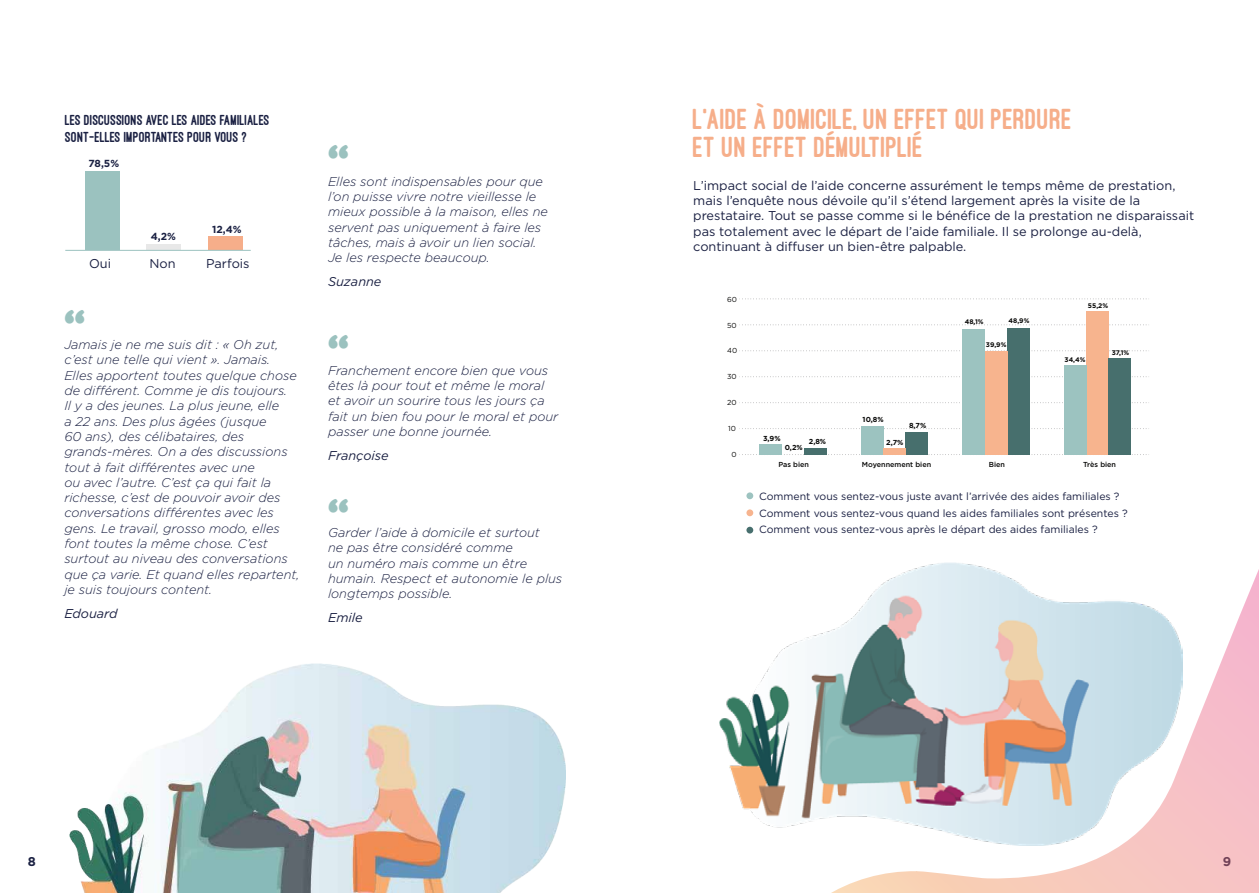
<style>
.page{position:relative;width:1259px;height:893px;background:#fff}
.page>*{position:absolute;margin:0;border:0;box-sizing:border-box;transform-origin:0 0}
.t1{font:42.3px "Heavitas";color:#9bc2bf}
.t2{font:800 30px/28.5px "Ostrich Sans";color:#f6ae8a}
.t3{font:800 15px/16.5px "Ostrich Sans";color:#1a2042}
.t4{font:italic 300 12.75px/15.3px "Gotham";color:#1a2042}
.t5{font:12.75px/15.3px "Gotham";color:#1a2042}
.t6{font:italic 12.75px "Gotham";color:#1a2042}
.t7{font:700 12.75px "Gotham Rounded";color:#1a2042}
.t8{font:10.5px/16.5px "Gotham";color:#1a2042}
.t9{font:700 10.2px "Gotham";color:#1a2042}
.t10{font:500 7.2px "Gotham";color:#090908}
.t11{font:700 7.2px "Gotham";color:#090908}
.t12{font:7.2px "Gotham";color:#090908}
.t13{font:700 6.75px "Gotham";color:#090908}
</style>
<div class="page">
<div style="left:86px;top:171px;width:34px;height:79px;background:#9bc2bf"></div>
<div style="left:147px;top:244px;width:34px;height:6px;background:#e8e8e8"></div>
<div style="left:209px;top:237px;width:34px;height:13px;background:#f6ae8a"></div>
<hr style="left:65px;top:250px;width:186px;height:1px;background:#9bc2bf">
<img style="left:69px;top:663px;width:497px;height:230px">
<svg style="left:742px;top:299px;width:405px;height:1px"></svg>
<svg style="left:742px;top:325px;width:405px;height:1px"></svg>
<svg style="left:739px;top:350px;width:410px;height:1px"></svg>
<svg style="left:739px;top:376px;width:410px;height:1px"></svg>
<div style="left:962px;top:329px;width:23px;height:125px;background:#9cc3c0"></div>
<div style="left:1007px;top:328px;width:22px;height:126px;background:#476f6d"></div>
<div style="left:1086px;top:311px;width:22px;height:143px;background:#f7b48e"></div>
<div style="left:1064px;top:365px;width:22px;height:89px;background:#9cc3c0"></div>
<div style="left:1108px;top:358px;width:22px;height:96px;background:#476f6d"></div>
<div style="left:985px;top:351px;width:22px;height:103px;background:#f7b48e"></div>
<svg style="left:720px;top:384px;width:539px;height:509px"></svg>
<p class="t3" style="left:65px;top:112px;width:206px">LES DISCUSSIONS AVEC LES AIDES FAMILIALES<br>SONT-ELLES IMPORTANTES POUR VOUS ?</p>
<p class="t9" style="left:88px;top:157px;width:32px">78,5%</p>
<p class="t9" style="left:151px;top:230px;width:27px">4,2%</p>
<p class="t9" style="left:212px;top:223px;width:31px">12,4%</p>
<p class="t5" style="left:89px;top:256px;width:24px">Oui</p>
<p class="t5" style="left:149px;top:256px;width:28px">Non</p>
<p class="t5" style="left:206px;top:256px;width:45px">Parfois</p>
<h1 class="t1" style="left:64px;top:301px;width:22px">‘‘</h1>
<p class="t4" style="left:64px;top:337px;width:237px">Jamais je ne me suis dit : « Oh zut, c’est une telle qui vient ». Jamais.<br>Elles apportent toutes quelque chose de différent. Comme je dis toujours.<br>Il y a des jeunes. La plus jeune, elle<br>a 22 ans. Des plus âgées (jusque<br>60 ans), des célibataires, des grands-mères. On a des discussions tout à fait différentes avec une<br>ou avec l’autre. C’est ça qui fait la richesse, c’est de pouvoir avoir des conversations différentes avec les gens. Le travail, grosso modo, elles font toutes la même chose. C’est surtout au niveau des conversations que ça varie. Et quand elles repartent, je suis toujours content.</p>
<p class="t6" style="left:64px;top:606px;width:55px">Edouard</p>
<h1 class="t1" style="left:328px;top:135px;width:22px">‘‘</h1>
<p class="t4" style="left:328px;top:174px;width:221px">Elles sont indispensables pour que l’on puisse vivre notre vieillesse le mieux possible à la maison, elles ne servent pas uniquement à faire les tâches, mais à avoir un lien social.<br>Je les respecte beaucoup.</p>
<p class="t6" style="left:328px;top:275px;width:55px">Suzanne</p>
<h1 class="t1" style="left:328px;top:326px;width:22px">‘‘</h1>
<p class="t4" style="left:328px;top:362px;width:232px">Franchement encore bien que vous êtes là pour tout et même le moral et avoir un sourire tous les jours ça fait un bien fou pour le moral et pour passer une bonne journée.</p>
<p class="t6" style="left:328px;top:448px;width:62px">Françoise</p>
<h1 class="t1" style="left:328px;top:490px;width:22px">‘‘</h1>
<p class="t4" style="left:328px;top:525px;width:236px">Garder l’aide à domicile et surtout<br>ne pas être considéré comme<br>un numéro mais comme un être humain. Respect et autonomie le plus longtemps possible.</p>
<p class="t6" style="left:328px;top:610px;width:36px">Emile</p>
<h2 class="t2" style="left:693px;top:105px;width:380px">L’AIDE À DOMICILE, UN EFFET QUI PERDURE<br>ET UN EFFET DÉMULTIPLIÉ</h2>
<p class="t5" style="left:693px;top:177px;width:502px">L’impact social de l’aide concerne assurément le temps même de prestation, mais l’enquête nous dévoile qu’il s’étend largement après la visite de la prestataire. Tout se passe comme si le bénéfice de la prestation ne disparaissait pas totalement avec le départ de l’aide familiale. Il se prolonge au-delà, continuant à diffuser un bien-être palpable.</p>
<p class="t12" style="left:727px;top:295px;width:11px">60</p>
<p class="t12" style="left:727px;top:321px;width:11px">50</p>
<p class="t12" style="left:727px;top:347px;width:12px">40</p>
<p class="t12" style="left:727px;top:373px;width:11px">30</p>
<p class="t12" style="left:727px;top:399px;width:11px">20</p>
<p class="t12" style="left:728px;top:424px;width:9px">10</p>
<p class="t12" style="left:731px;top:450px;width:7px">0</p>
<p class="t13" style="left:1088px;top:301px;width:22px">55,2%</p>
<p class="t13" style="left:964px;top:318px;width:20px">48,1%</p>
<p class="t13" style="left:1008px;top:316px;width:22px">48,9%</p>
<p class="t13" style="left:986px;top:341px;width:22px">39,9%</p>
<p class="t13" style="left:1064px;top:356px;width:23px">34,4%</p>
<p class="t13" style="left:1111px;top:348px;width:19px">37,1%</p>
<p class="t11" style="left:862px;top:416px;width:23px">10,8%</p>
<p class="t11" style="left:909px;top:422px;width:19px">8,7%</p>
<p class="t11" style="left:763px;top:434px;width:19px">3,9%</p>
<p class="t11" style="left:809px;top:437px;width:19px">2,8%</p>
<p class="t11" style="left:785px;top:443px;width:19px">0,2%</p>
<p class="t11" style="left:886px;top:438px;width:19px">2,7%</p>
<p class="t10" style="left:778px;top:460px;width:32px">Pas bien</p>
<p class="t10" style="left:862px;top:460px;width:71px">Moyennement bien</p>
<p class="t10" style="left:989px;top:460px;width:18px">Bien</p>
<p class="t10" style="left:1083px;top:460px;width:35px">Très bien</p>
<p class="t8" style="left:759px;top:488px;width:370px">Comment vous sentez-vous juste avant l’arrivée des aides familiales ?<br>Comment vous sentez-vous quand les aides familiales sont présentes ?<br>Comment vous sentez-vous après le départ des aides familiales ?</p>
<p class="t7" style="left:28px;top:852px;width:10px">8</p>
<p class="t7" style="left:1222px;top:852px;width:10px">9</p>
</div>
